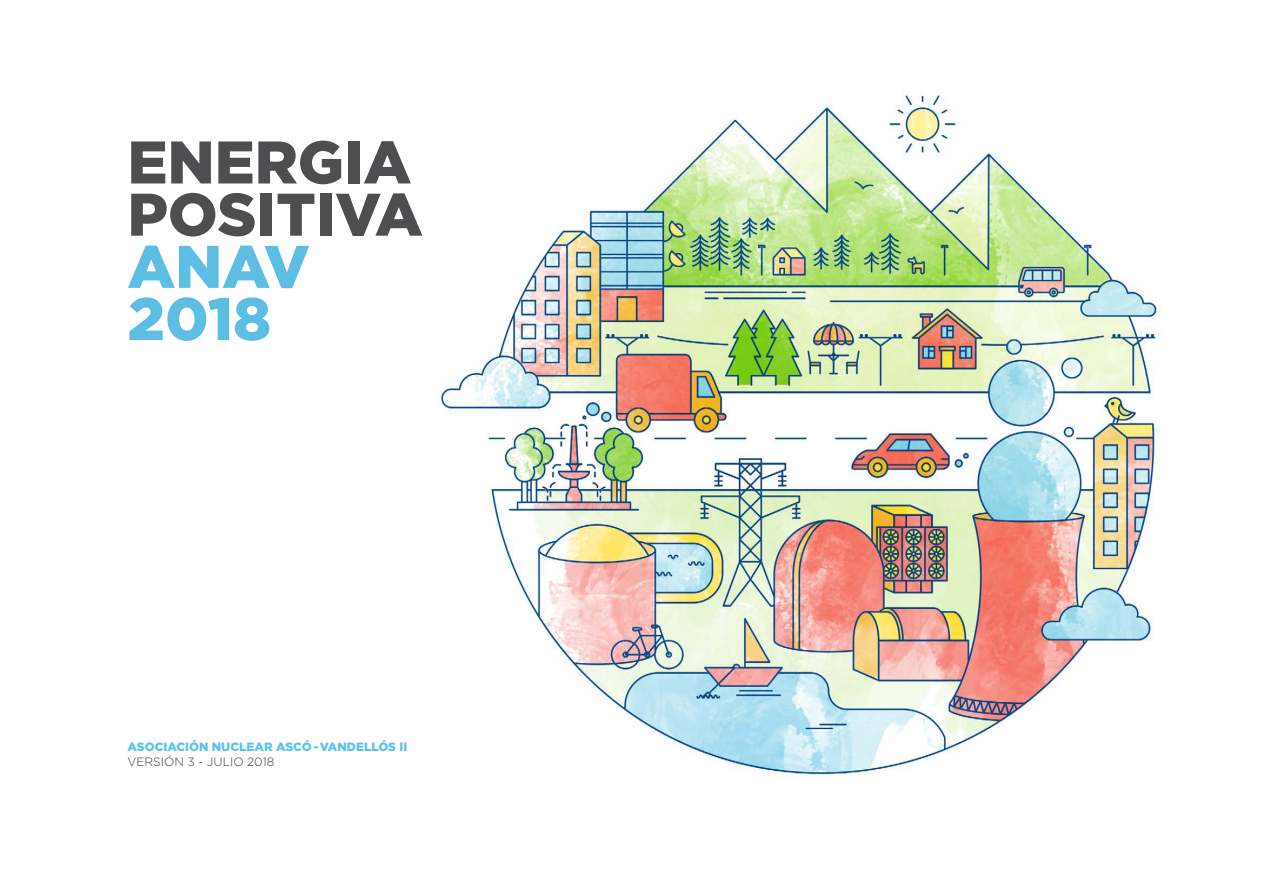
<style>
.page{position:relative;width:1263px;height:893px;background:#fff}
.page>*{position:absolute;margin:0;border:0;box-sizing:border-box;transform-origin:0 0}
.t1{font:900 60px/52.2px "Gotham";color:#4e4e50}
.t2{font:900 60px/52.2px "Gotham";color:#5dbde2}
.t3{font:900 12px "Gotham";color:#5cc4eb}
.t4{font:900 12px "Gotham";color:#5dbde2}
.t5{font:300 12px "Gotham";color:#3e3d40}
.t6{font:300 12px "Gotham";color:#4e4e50}
</style>
<div class="page">
<img style="left:435px;top:95px;width:727px;height:683px">
<div style="left:103px;top:719px;width:339px;height:84px;background:#fff"></div>
<h1 class="t1" style="left:127px;top:136px;width:297px">ENERGIA<br>POSITIVA</h1>
<h1 class="t2" style="left:127px;top:240px;width:184px">ANAV<br>2018</h1>
<p class="t4" style="left:145px;top:739px;width:259px">SOCIACIÓ NUCLEAR ASCÓ-VANDELLÒS II</p>
<p class="t6" style="left:178px;top:754px;width:96px">3 - JULIOL 2018</p>
<p class="t3" style="left:128px;top:739px;width:281px">ASOCIACIÓN NUCLEAR ASCÓ - VANDELLÓS II</p>
<p class="t5" style="left:128px;top:754px;width:148px">VERSIÓN 3 - JULIO 2018</p>
</div>
